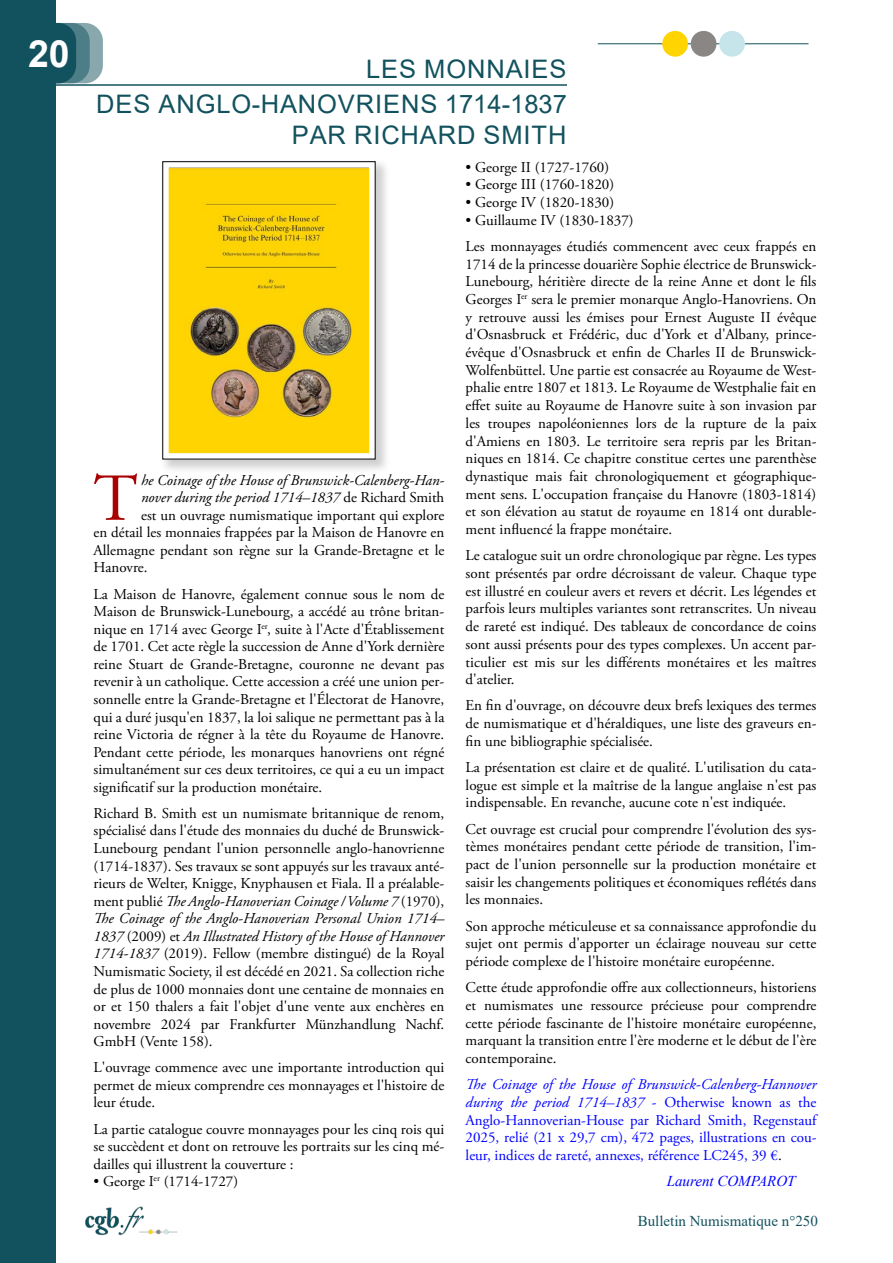
<style>
.page{position:relative;width:893px;height:1263px;background:#fff}
.page>*{position:absolute;margin:0;border:0;box-sizing:border-box;transform-origin:0 0}
.t1{font:67.05px "Adobe Garamond Pro";color:#a00}
.t2{font:700 37.5px "Arial";color:#fff}
.t3{font:25.5px/35.1px "Arial";letter-spacing:.035em;color:#12525e;text-align:right}
.t4{font:15px/17.7px "Adobe Garamond Pro";color:#000;text-align:justify}
.t5{font:15px/17.7px "Adobe Garamond Pro";color:#00f;text-align:justify}
.t6{font:italic 15px "Adobe Garamond Pro";color:#000}
.t7{font:15px "Times New Roman";color:#12525e}
.t8{font:italic 15px "Times New Roman";color:#00f}
.s1{font-style:normal}
.s2{font-style:italic}
.s3{color:#000}
</style>
<div class="page">
<div style="left:0;top:0;width:55px;height:1263px;background:#12525e"></div>
<img style="left:85px;top:1206px;width:59px;height:29px">
<img style="left:129px;top:1227px;width:49px;height:8px">
<hr style="left:598px;top:43px;width:210px;height:1px;background:#12525e">
<div style="left:662px;top:31px;width:26px;height:26px;background:#ffd400;border-radius:50%"></div>
<div style="left:691px;top:31px;width:25px;height:26px;background:#8a8683;border-radius:50%"></div>
<div style="left:719px;top:31px;width:26px;height:26px;background:#c6e5ea;border-radius:50%"></div>
<svg style="left:5px;top:23px;width:98px;height:60px;background:#6a9299"></svg>
<div style="left:0;top:23px;width:76px;height:60px;background:#12525e;border-radius:18px"></div>
<hr style="left:0;top:84px;width:567px;height:2px;background:#12525e">
<div style="left:159px;top:158px;width:232px;height:316px;background:#000;opacity:.19"></div>
<svg style="left:160px;top:159px;width:218px;height:303px"></svg>
<svg style="left:163px;top:161px;width:212px;height:298px;background:#e6c425"></svg>
<h2 class="t2" style="left:28px;top:27px;width:43px">20</h2>
<h3 class="t3" style="left:96px;top:51px;width:472px">LES MONNAIES<br>DES ANGLO-HANOVRIENS 1714-1837</h3>
<h3 class="t3" style="left:292px;top:117px;width:276px">PAR RICHARD SMITH</h3>
<h1 class="t1" style="left:94px;top:458px;width:46px">T</h1>
<p class="t6" style="left:141px;top:471px;width:305px">he Coinage of the House of Brunswick-Calenberg-Han-</p>
<p class="t6" style="left:141px;top:489px;width:305px">nover during the period 1714–1837 <span class="s1">de Richard Smith</span></p>
<p class="t4" style="left:141px;top:507px;width:305px">est un ouvrage numismatique important qui explore</p>
<p class="t4" style="left:94px;top:524px;width:352px">en détail les monnaies frappées par la Maison de Hanovre en</p>
<p class="t4" style="left:94px;top:542px;width:352px">Allemagne pendant son règne sur la Grande-Bretagne et le</p>
<p class="t4" style="left:94px;top:559px;width:55px">Hanovre.</p>
<p class="t4" style="left:94px;top:585px;width:352px">La Maison de Hanovre, également connue sous le nom de Maison de Brunswick-Lunebourg, a accédé au trône britan&shy;nique en 1714 avec George I<sup>er</sup>, suite à l'Acte d'Établissement de 1701. Cet acte règle la succession de Anne d'York dernière reine Stuart de Grande-Bretagne, couronne ne devant pas revenir à un catholique. Cette accession a créé une union per&shy;sonnelle entre la Grande-Bretagne et l'Électorat de Hanovre, qui a duré jusqu'en 1837, la loi salique ne permettant pas à la reine Victoria de régner à la tête du Royaume de Hanovre.<br>Pendant cette période, les monarques hanovriens ont régné simultanément sur ces deux territoires, ce qui a eu un impact significatif sur la production monétaire.</p>
<p class="t4" style="left:94px;top:805px;width:352px">Richard B. Smith est un numismate britannique de renom, spécialisé dans l'étude des monnaies du duché de Brunswick-Lunebourg pendant l'union personnelle anglo-hanovrienne (1714-1837). Ses travaux se sont appuyés sur les travaux anté&shy;rieurs de Welter, Knigge, Knyphausen et Fiala. Il a préalable&shy;ment publié <span class="s2">The Anglo-Hanoverian Coinage / Volume 7</span> (1970), <span class="s2">The Coinage of the Anglo-Hanoverian Personal Union 1714– 1837</span> (2009) et <span class="s2">An Illustrated History of the House of Hannover 1714-1837</span> (2019). Fellow (membre distingué) de la Royal Numismatic Society, il est décédé en 2021. Sa collection riche de plus de 1000 monnaies dont une centaine de monnaies en or et 150 thalers a fait l'objet d'une vente aux enchères en novembre 2024 par Frankfurter Münzhandlung Nachf.<br>GmbH (Vente 158).</p>
<p class="t4" style="left:94px;top:1059px;width:352px">L'ouvrage commence avec une importante introduction qui permet de mieux comprendre ces monnayages et l'histoire de leur étude.</p>
<p class="t4" style="left:94px;top:1120px;width:352px">La partie catalogue couvre monnayages pour les cinq rois qui se succèdent et dont on retrouve les portraits sur les cinq mé&shy;dailles qui illustrent la couverture :</p>
<p class="t4" style="left:94px;top:1173px;width:146px">• George I<sup>er</sup> (1714-1727)</p>
<p class="t4" style="left:466px;top:158px;width:145px">• George II (1727-1760)</p>
<p class="t4" style="left:466px;top:176px;width:150px">• George III (1760-1820)</p>
<p class="t4" style="left:466px;top:194px;width:150px">• George IV (1820-1830)</p>
<p class="t4" style="left:466px;top:207px;width:352px;line-height:26.2px">• Guillaume IV (1830-1837)<br>Les monnayages étudiés commencent avec ceux frappés en</p>
<p class="t4" style="left:466px;top:255px;width:352px">1714 de la princesse douarière Sophie électrice de Brunswick-Lunebourg, héritière directe de la reine Anne et dont le fils Georges I<sup>er</sup> sera le premier monarque Anglo-Hanovriens. On y retrouve aussi les émises pour Ernest Auguste II évêque d'Osnasbruck et Frédéric, duc d'York et d'Albany, prince&shy;évêque d'Osnasbruck et enfin de Charles II de Brunswick-Wolfenbüttel. Une partie est consacrée au Royaume de West&shy;phalie entre 1807 et 1813. Le Royaume de Westphalie fait en effet suite au Royaume de Hanovre suite à son invasion par les troupes napoléoniennes lors de la rupture de la paix d'Amiens en 1803. Le territoire sera repris par les Britan&shy;niques en 1814. Ce chapitre constitue certes une parenthèse dynastique mais fait chronologiquement et géographique&shy;ment sens. L'occupation française du Hanovre (1803-1814) et son élévation au statut de royaume en 1814 ont durable&shy;ment influencé la frappe monétaire.</p>
<p class="t4" style="left:466px;top:547px;width:352px">Le catalogue suit un ordre chronologique par règne. Les types sont présentés par ordre décroissant de valeur. Chaque type est illustré en couleur avers et revers et décrit. Les légendes et parfois leurs multiples variantes sont retranscrites. Un niveau de rareté est indiqué. Des tableaux de concordance de coins sont aussi présents pour des types complexes. Un accent par&shy;ticulier est mis sur les différents monétaires et les maîtres d'atelier.</p>
<p class="t4" style="left:466px;top:697px;width:352px">En fin d'ouvrage, on découvre deux brefs lexiques des termes de numismatique et d'héraldiques, une liste des graveurs en&shy;fin une bibliographie spécialisée.</p>
<p class="t4" style="left:466px;top:759px;width:352px">La présentation est claire et de qualité. L'utilisation du cata&shy;logue est simple et la maîtrise de la langue anglaise n'est pas indispensable. En revanche, aucune cote n'est indiquée.</p>
<p class="t4" style="left:466px;top:820px;width:352px">Cet ouvrage est crucial pour comprendre l'évolution des sys&shy;tèmes monétaires pendant cette période de transition, l'im&shy;pact de l'union personnelle sur la production monétaire et saisir les changements politiques et économiques reflétés dans les monnaies.</p>
<p class="t4" style="left:466px;top:917px;width:352px">Son approche méticuleuse et sa connaissance approfondie du sujet ont permis d'apporter un éclairage nouveau sur cette période complexe de l'histoire monétaire européenne.</p>
<p class="t4" style="left:466px;top:979px;width:352px">Cette étude approfondie offre aux collectionneurs, historiens et numismates une ressource précieuse pour comprendre cette période fascinante de l'histoire monétaire européenne, marquant la transition entre l'ère moderne et le début de l'ère contemporaine.</p>
<p class="t5" style="left:466px;top:1076px;width:352px"><span class="s2">The Coinage of the House of Brunswick-Calenberg-Hannover during the period 1714–1837</span> - Otherwise known as the Anglo-Hannoverian-House par Richard Smith, Regenstauf 2025, relié (21 x 29,7 cm), 472 pages, illustrations en cou&shy;leur, indices de rareté, annexes, référence LC245, 39 €<span class="s3">.</span></p>
<p class="t8" style="left:667px;top:1171px;width:130px">Laurent COMPAROT</p>
<p class="t7" style="left:638px;top:1210px;width:182px">Bulletin Numismatique n°250</p>
</div>
